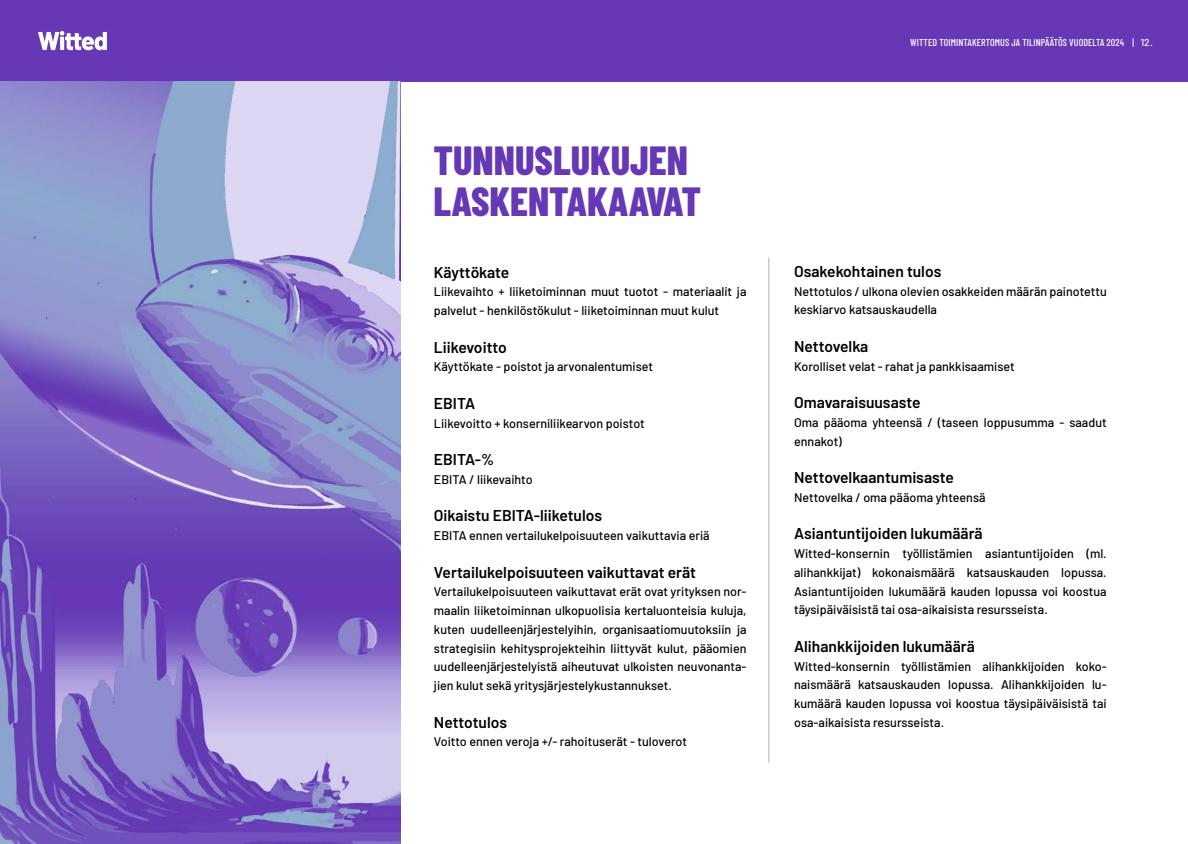
<style>
.page{position:relative;width:1188px;height:844px;background:#fff}
.page>*{position:absolute;margin:0;border:0;box-sizing:border-box;transform-origin:0 0}
.t1{font:800 40.62px/40.6px "Barlow Condensed";color:#6638b6}
.t2{font:600 15.62px "Barlow";color:#000}
.t3{font:500 12.5px/18.8px "Barlow";color:#000}
.t4{font:500 10px "Barlow Condensed";letter-spacing:.01em;color:#fff}
.s1{font-family:"Barlow"}
</style>
<div class="page">
<div style="left:0;top:0;width:1188px;height:81px;background:#6638b6"></div>
<svg style="left:38px;top:31px;width:69px;height:19px"></svg>
<hr style="left:768px;top:257px;width:1px;height:506px;background:#9bb8d3">
<img style="left:0;top:81px;width:400px;height:763px">
<h1 class="t1" style="left:433px;top:138px;width:269px">TUNNUSLUKUJEN<br>LASKENTAKAAVAT</h1>
<p class="t2" style="left:434px;top:260px;width:77px">Käyttökate</p>
<p class="t3" style="left:434px;top:281px;width:314px">Liikevaihto + liiketoiminnan muut tuotot - materiaalit ja palvelut - henkilöstökulut - liiketoiminnan muut kulut</p>
<p class="t2" style="left:434px;top:335px;width:74px">Liikevoitto</p>
<p class="t3" style="left:434px;top:356px;width:221px">Käyttökate - poistot ja arvonalentumiset</p>
<p class="t2" style="left:434px;top:392px;width:43px">EBITA</p>
<p class="t3" style="left:434px;top:413px;width:212px">Liikevoitto + konserniliikearvon poistot</p>
<p class="t2" style="left:434px;top:448px;width:62px">EBITA-%</p>
<p class="t3" style="left:434px;top:469px;width:100px">EBITA / liikevaihto</p>
<p class="t2" style="left:434px;top:504px;width:170px">Oikaistu EBITA-liiketulos</p>
<p class="t3" style="left:434px;top:525px;width:277px">EBITA ennen vertailukelpoisuuteen vaikuttavia eriä</p>
<p class="t2" style="left:434px;top:560px;width:264px">Vertailukelpoisuuteen vaikuttavat erät</p>
<p class="t3" style="left:434px;top:581px;width:314px;text-align:justify">Vertailukelpoisuuteen vaikuttavat erät ovat yrityksen nor&shy;maalin liiketoiminnan ulkopuolisia kertaluonteisia kuluja, kuten uudelleenjärjestelyihin, organisaatiomuutoksiin ja strategisiin kehitysprojekteihin liittyvät kulut, pääomien uudelleenjärjestelyistä aiheutuvat ulkoisten neuvonanta&shy;jien kulut sekä yritysjärjestelykustannukset.</p>
<p class="t2" style="left:434px;top:710px;width:75px">Nettotulos</p>
<p class="t3" style="left:434px;top:731px;width:255px">Voitto ennen veroja +/- rahoituserät - tuloverot</p>
<p class="t4" style="left:910px;top:35px;width:244px">WITTED TOIMINTAKERTOMUS JA TILINPÄÄTÖS VUODELTA 2024 | <span class="s1">12</span>.</p>
<p class="t2" style="left:794px;top:260px;width:149px">Osakekohtainen tulos</p>
<p class="t3" style="left:794px;top:281px;width:314px">Nettotulos / ulkona olevien osakkeiden määrän painotettu keskiarvo katsauskaudella</p>
<p class="t2" style="left:794px;top:335px;width:76px">Nettovelka</p>
<p class="t3" style="left:794px;top:356px;width:222px">Korolliset velat - rahat ja pankkisaamiset</p>
<p class="t2" style="left:794px;top:391px;width:128px">Omavaraisuusaste</p>
<p class="t3" style="left:794px;top:412px;width:314px">Oma pääoma yhteensä / (taseen loppusumma - saadut ennakot)</p>
<p class="t2" style="left:794px;top:466px;width:161px">Nettovelkaantumisaste</p>
<p class="t3" style="left:794px;top:487px;width:193px">Nettovelka / oma pääoma yhteensä</p>
<p class="t2" style="left:794px;top:522px;width:190px">Asiantuntijoiden lukumäärä</p>
<p class="t3" style="left:794px;top:543px;width:314px;text-align:justify">Witted-konsernin työllistämien asiantuntijoiden (ml. alihankkijat) kokonaismäärä katsauskauden lopussa.<br>Asiantuntijoiden lukumäärä kauden lopussa voi koostua täysipäiväisistä tai osa-aikaisista resursseista.</p>
<p class="t2" style="left:794px;top:635px;width:182px">Alihankkijoiden lukumäärä</p>
<p class="t3" style="left:794px;top:656px;width:314px;text-align:justify">Witted-konsernin työllistämien alihankkijoiden koko&shy;naismäärä katsauskauden lopussa. Alihankkijoiden lu&shy;kumäärä kauden lopussa voi koostua täysipäiväisistä tai osa-aikaisista resursseista.</p>
</div>
